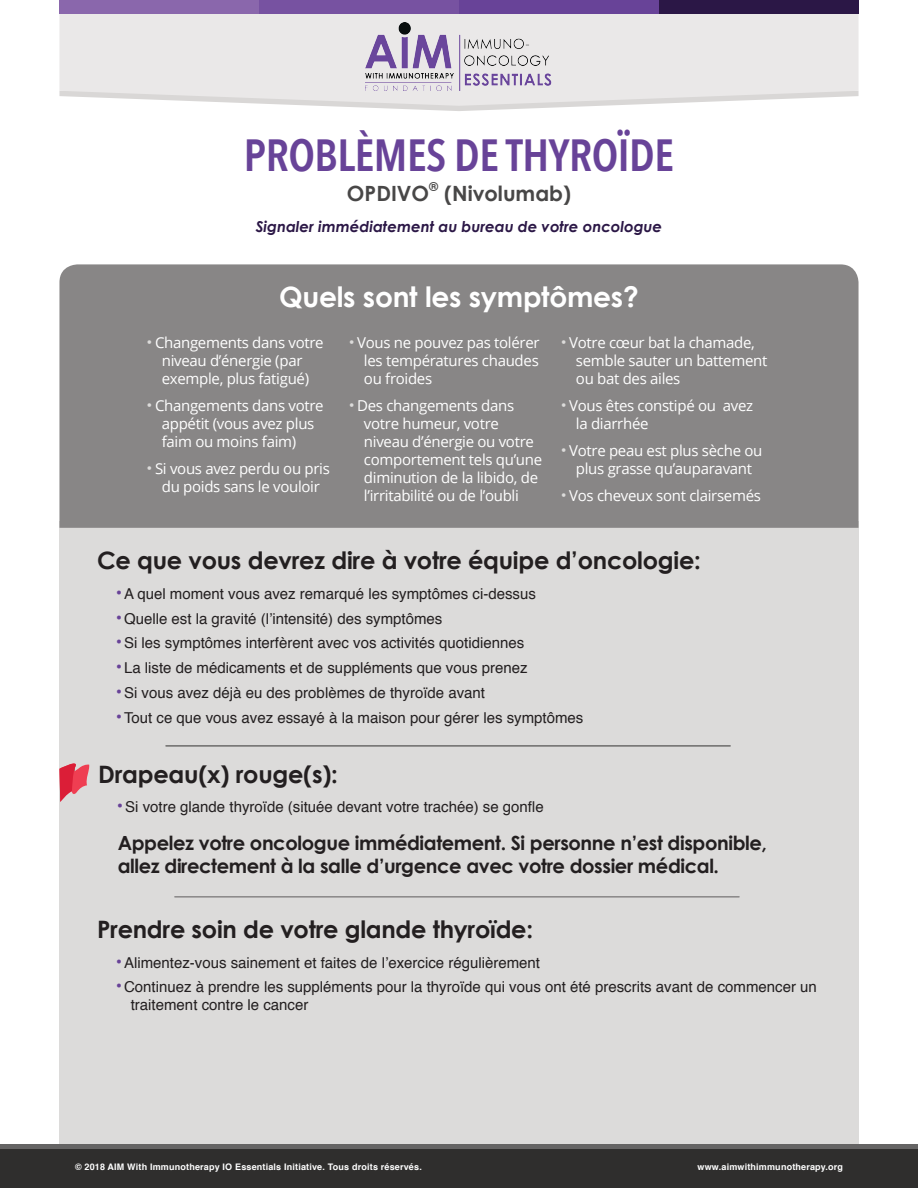
<style>
.page{position:relative;width:918px;height:1188px;background:#fff}
.page>*{position:absolute;margin:0;border:0;box-sizing:border-box;transform-origin:0 0}
.t1{font:600 45px "Avenir Next Condensed";letter-spacing:-.01em;color:#684398}
.t2{font:700 28.05px "Century Gothic";letter-spacing:-.01em;color:#fff}
.t3{font:700 24px "Century Gothic";letter-spacing:-.01em;color:#231f20}
.t4{font:700 21px "Century Gothic";color:#484747}
.t5{font:700 19.5px/22.5px "Century Gothic";letter-spacing:-.02em;color:#231f20}
.t6{font:15px/18px "Helvetica";color:#231f20}
.t7{font:15px/18px "Open Sans";letter-spacing:-.02em;color:#fff}
.t8{font:italic 700 15px "Century Gothic";color:#2b1746}
.t9{font:700 12.3px "Century Gothic";color:#484747}
.t10{font:700 9px "Helvetica";letter-spacing:.02em;color:#fff}
.s1{font-family:"Helvetica";font-size:16.5px;color:#dcdbda}
.s2{font-size:18px;color:#684398}
</style>
<div class="page">
<div style="left:59px;top:522px;width:800px;height:650px;background:#dcdbda"></div>
<hr style="left:175px;top:896px;width:564px;height:2px;background:#888686">
<div style="left:59px;top:264px;width:800px;height:264px;background:#888686"></div>
<div style="left:0;top:1149px;width:918px;height:39px;background:#2f2e2d"></div>
<div style="left:0;top:1144px;width:918px;height:5px;background:#656464"></div>
<svg style="left:59px;top:763px;width:31px;height:39px"></svg>
<hr style="left:166px;top:745px;width:564px;height:2px;background:#6c6b6a">
<svg style="left:329px;top:106px;width:260px;height:5px"></svg>
<svg style="left:59px;top:14px;width:800px;height:92px;background:#e9e8e7"></svg>
<div style="left:59px;top:0;width:200px;height:14px;background:#8a67ac"></div>
<div style="left:259px;top:0;width:200px;height:14px;background:#7752a1"></div>
<div style="left:659px;top:0;width:200px;height:14px;background:#2b1746"></div>
<div style="left:459px;top:0;width:200px;height:14px;background:#684398"></div>
<img style="left:365px;top:23px;width:188px;height:68px">
<p class="t1" style="left:244px;top:116px;width:432px">PROBLÈMES DE THYROÏDE</p>
<p class="t4" style="left:347px;top:177px;width:84px">OPDIVO</p>
<p class="t9" style="left:429px;top:177px;width:11px">®</p>
<p class="t4" style="left:444px;top:177px;width:128px">(Nivolumab)</p>
<p class="t8" style="left:256px;top:215px;width:408px">Signaler immédiatement au bureau de votre oncologue</p>
<p class="t2" style="left:279px;top:276px;width:361px">Quels sont les symptômes?</p>
<p class="t7" style="left:147px;top:333px;width:179px;text-align:center"><span class="s1">•</span> Changements dans votre niveau d’énergie (par exemple, plus fatigué)</p>
<p class="t7" style="left:162px;top:396px;width:163px;text-indent:-15px"><span class="s1">•</span> Changements dans votre appétit (vous avez plus faim ou moins faim)</p>
<p class="t7" style="left:147px;top:459px;width:185px;text-align:center"><span class="s1">•</span> Si vous avez perdu ou pris du poids sans le vouloir</p>
<p class="t7" style="left:364px;top:333px;width:177px;text-align:justify;text-indent:-15px"><span class="s1">•</span> Vous ne pouvez pas tolérer les températures chaudes ou froides</p>
<p class="t7" style="left:364px;top:396px;width:180px;text-indent:-15px"><span class="s1">•</span> Des changements dans votre humeur, votre niveau d’énergie ou votre comportement tels qu’une diminution de la libido, de l’irritabilité ou de l’oubli</p>
<p class="t7" style="left:576px;top:333px;width:193px;text-indent:-15px"><span class="s1">•</span> Votre cœur bat la chamade, semble sauter un battement ou bat des ailes</p>
<p class="t7" style="left:576px;top:396px;width:179px;text-indent:-15px"><span class="s1">•</span> Vous êtes constipé ou avez la diarrhée</p>
<p class="t7" style="left:561px;top:441px;width:203px;text-align:center"><span class="s1">•</span> Votre peau est plus sèche ou plus grasse qu’auparavant</p>
<p class="t7" style="left:561px;top:486px;width:202px"><span class="s1">•</span> Vos cheveux sont clairsemés</p>
<p class="t3" style="left:97px;top:542px;width:605px">Ce que vous devrez dire à votre équipe d’oncologie:</p>
<p class="t6" style="left:116px;top:585px;width:422px"><span class="s2">•</span>A quel moment vous avez remarqué les symptômes ci-dessus</p>
<p class="t6" style="left:116px;top:610px;width:328px"><span class="s2">•</span>Quelle est la gravité (l’intensité) des symptômes</p>
<p class="t6" style="left:116px;top:635px;width:410px"><span class="s2">•</span>Si les symptômes interfèrent avec vos activités quotidiennes</p>
<p class="t6" style="left:116px;top:659px;width:413px"><span class="s2">•</span>La liste de médicaments et de suppléments que vous prenez</p>
<p class="t6" style="left:116px;top:684px;width:371px"><span class="s2">•</span>Si vous avez déjà eu des problèmes de thyroïde avant</p>
<p class="t6" style="left:116px;top:709px;width:469px"><span class="s2">•</span>Tout ce que vous avez essayé à la maison pour gérer les symptômes</p>
<p class="t3" style="left:98px;top:756px;width:241px">Drapeau(x) rouge(s):</p>
<p class="t6" style="left:117px;top:798px;width:428px"><span class="s2">•</span>Si votre glande thyroïde (située devant votre trachée) se gonfle</p>
<p class="t5" style="left:118px;top:831px;width:651px">Appelez votre oncologue immédiatement. Si personne n’est disponible, allez directement à la salle d’urgence avec votre dossier médical.</p>
<p class="t3" style="left:97px;top:911px;width:438px">Prendre soin de votre glande thyroïde:</p>
<p class="t6" style="left:116px;top:954px;width:426px"><span class="s2">•</span>Alimentez-vous sainement et faites de l’exercice régulièrement</p>
<p class="t6" style="left:131px;top:978px;width:688px;text-indent:-15px"><span class="s2">•</span>Continuez à prendre les suppléments pour la thyroïde qui vous ont été prescrits avant de commencer un traitement contre le cancer</p>
<p class="t10" style="left:75px;top:1159px;width:348px">© 2018 AIM With Immunotherapy IO Essentials Initiative. Tous droits réservés.</p>
<p class="t10" style="left:698px;top:1159px;width:147px">www.aimwithimmunotherapy.org</p>
</div>
